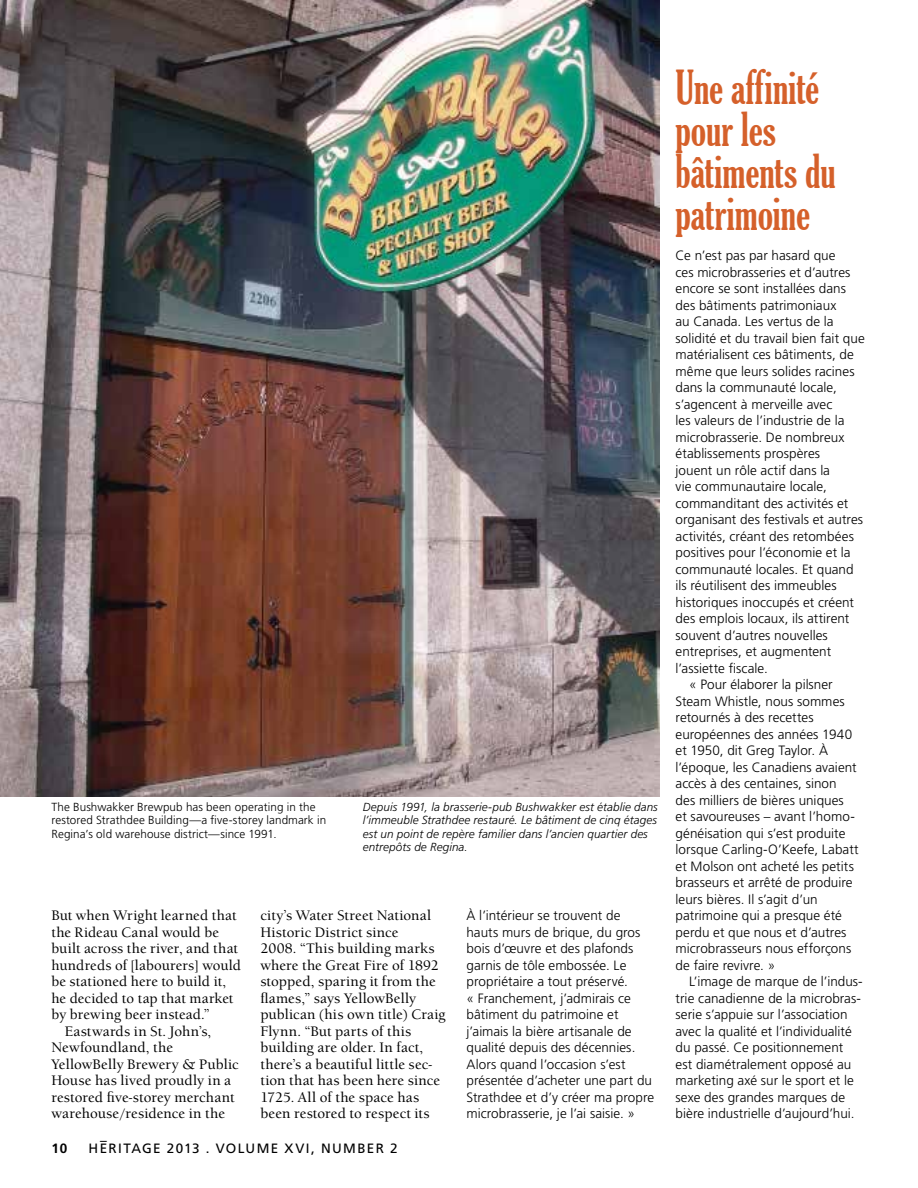
<style>
.page{position:relative;width:918px;height:1188px;background:#fff}
.page>*{position:absolute;margin:0;border:0;box-sizing:border-box;transform-origin:0 0}
.t1{font:extra-condensed 45px/42px "Gloucester";color:#d5602a}
.t2{font:500 14.25px/16.5px "Berkeley Old Style Itc T";letter-spacing:.01em;color:#000}
.t3{font:300 13.5px/16.5px "Frutiger";letter-spacing:.005em;color:#000}
.t4{font:13.5px "Frutiger";letter-spacing:.1em;color:#000}
.t5{font:700 13.5px "Frutiger";color:#000}
.t6{font:italic 300 11.7px/13.5px "Frutiger";letter-spacing:.01em;color:#000}
.t7{font:300 11.7px/13.5px "Frutiger";letter-spacing:.005em;color:#000}
</style>
<div class="page">
<img style="left:0;top:0;width:659px;height:796px">
<p class="t7" style="left:51px;top:800px;width:276px">The Bushwakker Brewpub has been operating in the restored Strathdee Building—a five-storey landmark in<br>Regina’s old warehouse district—since 1991.</p>
<p class="t6" style="left:363px;top:800px;width:296px">Depuis 1991, la brasserie-pub Bushwakker est établie dans l’immeuble Strathdee restauré. Le bâtiment de cinq étages est un point de repère familier dans l’ancien quartier des entrepôts de Regina.</p>
<p class="t2" style="left:51px;top:907px;width:187px">But when Wright learned that</p>
<p class="t2" style="left:51px;top:924px;width:169px">the Rideau Canal would be</p>
<p class="t2" style="left:51px;top:940px;width:188px">built across the river, and that</p>
<p class="t2" style="left:51px;top:957px;width:191px">hundreds of [labourers] would</p>
<p class="t2" style="left:51px;top:973px;width:176px">be stationed here to build it,</p>
<p class="t2" style="left:51px;top:990px;width:183px">he decided to tap that market</p>
<p class="t2" style="left:51px;top:1006px;width:160px">by brewing beer instead.”</p>
<p class="t2" style="left:65px;top:1023px;width:148px">Eastwards in St. John’s,</p>
<p class="t2" style="left:51px;top:1039px;width:123px">Newfoundland, the</p>
<p class="t2" style="left:51px;top:1056px;width:189px">YellowBelly Brewery &amp; Public</p>
<p class="t2" style="left:51px;top:1072px;width:181px">House has lived proudly in a</p>
<p class="t2" style="left:51px;top:1089px;width:185px">restored five-storey merchant</p>
<p class="t2" style="left:51px;top:1105px;width:175px">warehouse/residence in the</p>
<p class="t2" style="left:260px;top:907px;width:187px">city’s Water Street National<br>Historic District since<br>2008. “This building marks where the Great Fire of 1892 stopped, sparing it from the flames,” says YellowBelly publican (his own title) Craig<br>Flynn. “But parts of this building are older. In fact, there’s a beautiful little sec&shy;tion that has been here since<br>1725. All of the space has been restored to respect its</p>
<p class="t4" style="left:100px;top:1133px;width:8px">–</p>
<p class="t5" style="left:51px;top:1140px;width:18px">10</p>
<p class="t4" style="left:89px;top:1140px;width:311px">HERITAGE 2013 . VOLUME XVI, NUMBER 2</p>
<p class="t3" style="left:467px;top:907px;width:189px">À l’intérieur se trouvent de hauts murs de brique, du gros bois d’œuvre et des plafonds garnis de tôle embossée. Le propriétaire a tout préservé.<br>« Franchement, j’admirais ce bâtiment du patrimoine et j’aimais la bière artisanale de qualité depuis des décennies.<br>Alors quand l’occasion s’est présentée d’acheter une part du<br>Strathdee et d’y créer ma propre microbrasserie, je l’ai saisie. »</p>
<h1 class="t1" style="left:676px;top:67px;width:162px">Une affinité pour les bâtiments du patrimoine</h1>
<p class="t3" style="left:676px;top:247px;width:162px">Ce n’est pas par hasard que</p>
<p class="t3" style="left:676px;top:264px;width:176px">ces microbrasseries et d’autres</p>
<p class="t3" style="left:676px;top:280px;width:172px">encore se sont installées dans</p>
<p class="t3" style="left:676px;top:297px;width:162px">des bâtiments patrimoniaux</p>
<p class="t3" style="left:676px;top:313px;width:160px">au Canada. Les vertus de la</p>
<p class="t3" style="left:676px;top:330px;width:191px">solidité et du travail bien fait que</p>
<p class="t3" style="left:676px;top:346px;width:180px">matérialisent ces bâtiments, de</p>
<p class="t3" style="left:676px;top:363px;width:181px">même que leurs solides racines</p>
<p class="t3" style="left:676px;top:379px;width:163px">dans la communauté locale,</p>
<p class="t3" style="left:676px;top:396px;width:158px">s’agencent à merveille avec</p>
<p class="t3" style="left:676px;top:412px;width:170px">les valeurs de l’industrie de la</p>
<p class="t3" style="left:676px;top:429px;width:170px">microbrasserie. De nombreux</p>
<p class="t3" style="left:676px;top:445px;width:146px">établissements prospères</p>
<p class="t3" style="left:676px;top:462px;width:156px">jouent un rôle actif dans la</p>
<p class="t3" style="left:676px;top:478px;width:153px">vie communautaire locale,</p>
<p class="t3" style="left:676px;top:495px;width:174px">commanditant des activités et</p>
<p class="t3" style="left:676px;top:511px;width:189px">organisant des festivals et autres</p>
<p class="t3" style="left:676px;top:528px;width:180px">activités, créant des retombées</p>
<p class="t3" style="left:676px;top:544px;width:177px">positives pour l’économie et la</p>
<p class="t3" style="left:676px;top:561px;width:180px">communauté locales. Et quand</p>
<p class="t3" style="left:676px;top:577px;width:163px">ils réutilisent des immeubles</p>
<p class="t3" style="left:676px;top:594px;width:180px">historiques inoccupés et créent</p>
<p class="t3" style="left:676px;top:610px;width:175px">des emplois locaux, ils attirent</p>
<p class="t3" style="left:676px;top:627px;width:154px">souvent d’autres nouvelles</p>
<p class="t3" style="left:676px;top:643px;width:157px">entreprises, et augmentent</p>
<p class="t3" style="left:676px;top:660px;width:94px">l’assiette fiscale.</p>
<p class="t3" style="left:689px;top:676px;width:145px">« Pour élaborer la pilsner</p>
<p class="t3" style="left:676px;top:693px;width:171px">Steam Whistle, nous sommes</p>
<p class="t3" style="left:676px;top:709px;width:140px">retournés à des recettes</p>
<p class="t3" style="left:676px;top:726px;width:178px">européennes des années 1940</p>
<p class="t3" style="left:676px;top:742px;width:154px">et 1950, dit Greg Taylor. À</p>
<p class="t3" style="left:676px;top:759px;width:183px">l’époque, les Canadiens avaient</p>
<p class="t3" style="left:676px;top:775px;width:163px">accès à des centaines, sinon</p>
<p class="t3" style="left:676px;top:792px;width:170px">des milliers de bières uniques</p>
<p class="t3" style="left:676px;top:808px;width:181px">et savoureuses – avant l’homo-</p>
<p class="t3" style="left:676px;top:825px;width:171px">généisation qui s’est produite</p>
<p class="t3" style="left:676px;top:841px;width:185px">lorsque Carling-O’Keefe, Labatt</p>
<p class="t3" style="left:676px;top:858px;width:180px">et Molson ont acheté les petits</p>
<p class="t3" style="left:676px;top:874px;width:179px">brasseurs et arrêté de produire</p>
<p class="t3" style="left:676px;top:891px;width:144px">leurs bières. Il s’agit d’un</p>
<p class="t3" style="left:676px;top:907px;width:168px">patrimoine qui a presque été</p>
<p class="t3" style="left:676px;top:924px;width:172px">perdu et que nous et d’autres</p>
<p class="t3" style="left:676px;top:940px;width:177px">microbrasseurs nous efforçons</p>
<p class="t3" style="left:676px;top:957px;width:101px">de faire revivre. »</p>
<p class="t3" style="left:689px;top:973px;width:175px">L’image de marque de l’indus-</p>
<p class="t3" style="left:676px;top:990px;width:187px">trie canadienne de la microbras-</p>
<p class="t3" style="left:676px;top:1006px;width:174px">serie s’appuie sur l’association</p>
<p class="t3" style="left:676px;top:1023px;width:178px">avec la qualité et l’individualité</p>
<p class="t3" style="left:676px;top:1039px;width:169px">du passé. Ce positionnement</p>
<p class="t3" style="left:676px;top:1056px;width:177px">est diamétralement opposé au</p>
<p class="t3" style="left:676px;top:1072px;width:180px">marketing axé sur le sport et le</p>
<p class="t3" style="left:676px;top:1089px;width:171px">sexe des grandes marques de</p>
<p class="t3" style="left:676px;top:1105px;width:180px">bière industrielle d’aujourd’hui.</p>
</div>
